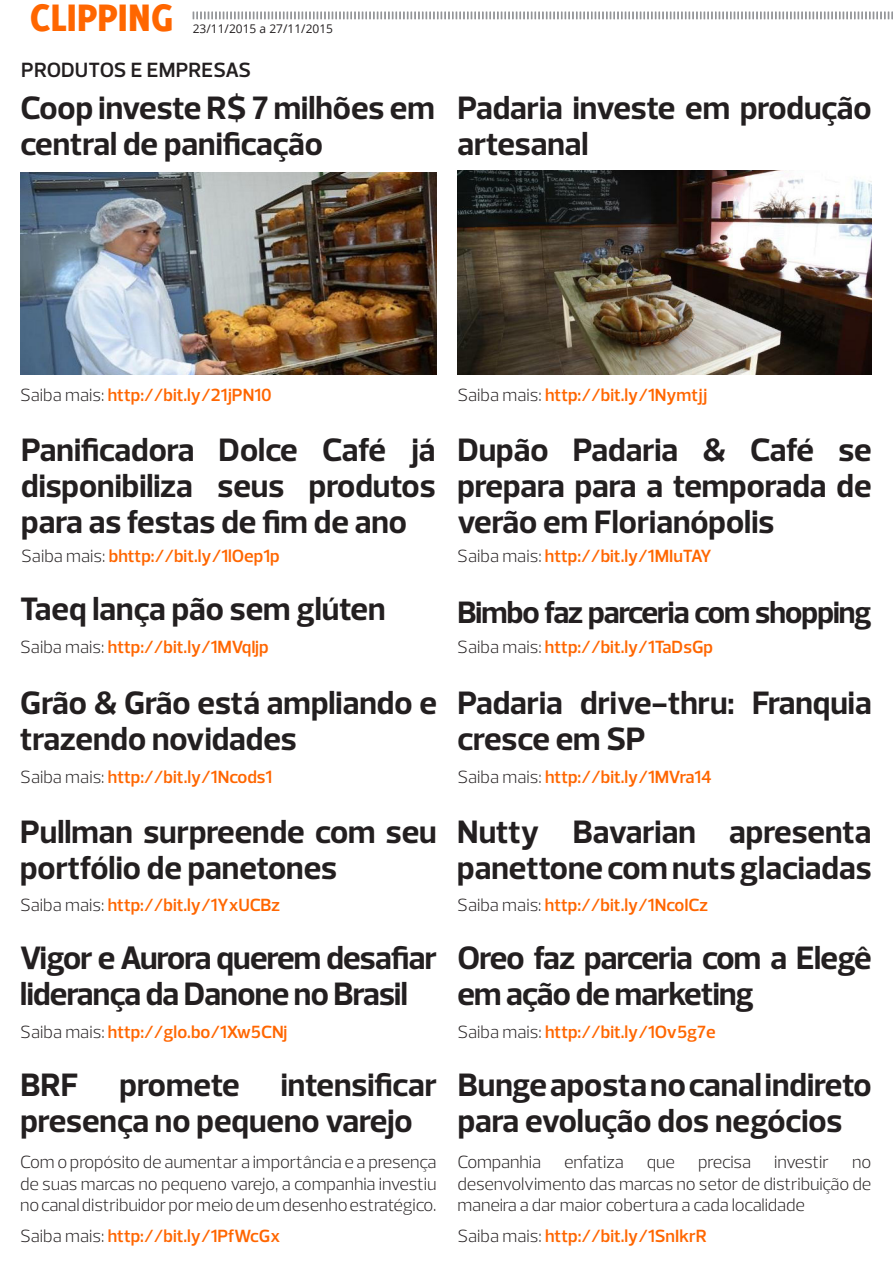
<style>
.page{position:relative;width:893px;height:1263px;background:#fff}
.page>*{position:absolute;margin:0;border:0;box-sizing:border-box;transform-origin:0 0}
.t1{font:800 42px "Delicious";color:#f60}
.t2{font:700 33px/36px "Prelo";color:#231f20}
.t3{font:700 33px/36px "Prelo";letter-spacing:-.02em;color:#231f20}
.t4{font:700 31.5px "Prelo";letter-spacing:-.03em;color:#231f20}
.t5{font:600 21px "Prelo";letter-spacing:.005em;color:#231f20}
.t6{font:600 18px "Prelo";color:#f60}
.t7{font:300 18px/21.6px "Prelo";letter-spacing:-.01em;color:#231f20;text-align:justify}
.t8{font:12px "Open Sans";color:#231f20}
.s1{font-weight:300;color:#231f20}
</style>
<div class="page">
<svg style="left:193px;top:12px;width:700px;height:7px"></svg>
<img style="left:457px;top:171px;width:415px;height:203px">
<img style="left:20px;top:173px;width:417px;height:201px">
<p class="t1" style="left:30px;top:-7px;width:145px">CLIPPING</p>
<p class="t8" style="left:193px;top:20px;width:142px">23/11/2015 a 27/11/2015</p>
<p class="t5" style="left:21px;top:57px;width:231px">PRODUTOS E EMPRESAS</p>
<p class="t2" style="left:20px;top:90px;width:416px">Coop investe R$ 7 milhões em central de panificação</p>
<p class="t2" style="left:457px;top:90px;width:416px">Padaria investe em produção artesanal</p>
<p class="t6" style="left:20px;top:384px;width:253px"><span class="s1">Saiba mais:</span> http://bit.ly/21jPN10</p>
<p class="t2" style="left:21px;top:432px;width:416px;text-align:justify">Panificadora Dolce Café já disponibiliza seus produtos para as festas de fim de ano</p>
<p class="t6" style="left:21px;top:545px;width:260px"><span class="s1">Saiba mais:</span> bhttp://bit.ly/1lOep1p</p>
<p class="t2" style="left:20px;top:591px;width:367px">Taeq lança pão sem glúten</p>
<p class="t6" style="left:20px;top:636px;width:250px"><span class="s1">Saiba mais:</span> http://bit.ly/1MVqIjp</p>
<p class="t2" style="left:20px;top:685px;width:418px">Grão &amp; Grão está ampliando e trazendo novidades</p>
<p class="t6" style="left:20px;top:766px;width:254px"><span class="s1">Saiba mais:</span> http://bit.ly/1Ncods1</p>
<p class="t2" style="left:20px;top:814px;width:418px">Pullman surpreende com seu portfólio de panetones</p>
<p class="t6" style="left:20px;top:894px;width:261px"><span class="s1">Saiba mais:</span> http://bit.ly/1YxUCBz</p>
<p class="t3" style="left:20px;top:940px;width:418px">Vigor e Aurora querem desafiar liderança da Danone no Brasil</p>
<p class="t6" style="left:20px;top:1021px;width:269px"><span class="s1">Saiba mais:</span> http://glo.bo/1Xw5CNj</p>
<p class="t2" style="left:20px;top:1067px;width:418px">BRF promete intensificar presença no pequeno varejo</p>
<p class="t7" style="left:20px;top:1151px;width:418px">Com o propósito de aumentar a importância e a presença de suas marcas no pequeno varejo, a companhia investiu no canal distribuidor por meio de um desenho estratégico.</p>
<p class="t6" style="left:20px;top:1224px;width:262px"><span class="s1">Saiba mais:</span> http://bit.ly/1PfWcGx</p>
<p class="t6" style="left:457px;top:384px;width:251px"><span class="s1">Saiba mais:</span> http://bit.ly/1Nymtjj</p>
<p class="t2" style="left:457px;top:432px;width:416px;text-align:justify">Dupão Padaria &amp; Café se prepara para a temporada de verão em Florianópolis</p>
<p class="t6" style="left:457px;top:545px;width:256px"><span class="s1">Saiba mais:</span> http://bit.ly/1MIuTAY</p>
<p class="t4" style="left:457px;top:593px;width:416px">Bimbo faz parceria com shopping</p>
<p class="t6" style="left:457px;top:636px;width:257px"><span class="s1">Saiba mais:</span> http://bit.ly/1TaDsGp</p>
<p class="t2" style="left:457px;top:685px;width:416px">Padaria drive-thru: Franquia cresce em SP</p>
<p class="t6" style="left:457px;top:766px;width:256px"><span class="s1">Saiba mais:</span> http://bit.ly/1MVra14</p>
<p class="t2" style="left:457px;top:814px;width:416px">Nutty Bavarian apresenta panettone com nuts glaciadas</p>
<p class="t6" style="left:457px;top:894px;width:252px"><span class="s1">Saiba mais:</span> http://bit.ly/1NcoICz</p>
<p class="t3" style="left:457px;top:940px;width:416px">Oreo faz parceria com a Elegê em ação de marketing</p>
<p class="t6" style="left:457px;top:1021px;width:260px"><span class="s1">Saiba mais:</span> http://bit.ly/1Ov5g7e</p>
<p class="t2" style="left:458px;top:1067px;width:416px">Bunge aposta no canal indireto para evolução dos negócios</p>
<p class="t7" style="left:457px;top:1151px;width:85px">Companhia</p>
<p class="t7" style="left:564px;top:1151px;width:61px">enfatiza</p>
<p class="t7" style="left:647px;top:1151px;width:30px">que</p>
<p class="t7" style="left:698px;top:1151px;width:54px">precisa</p>
<p class="t7" style="left:774px;top:1151px;width:56px">investir</p>
<p class="t7" style="left:457px;top:1151px;width:415px;text-indent:395px">no desenvolvimento das marcas no setor de distribuição de maneira a dar maior cobertura a cada localidade</p>
<p class="t6" style="left:457px;top:1224px;width:251px"><span class="s1">Saiba mais:</span> http://bit.ly/1SnIkrR</p>
</div>
